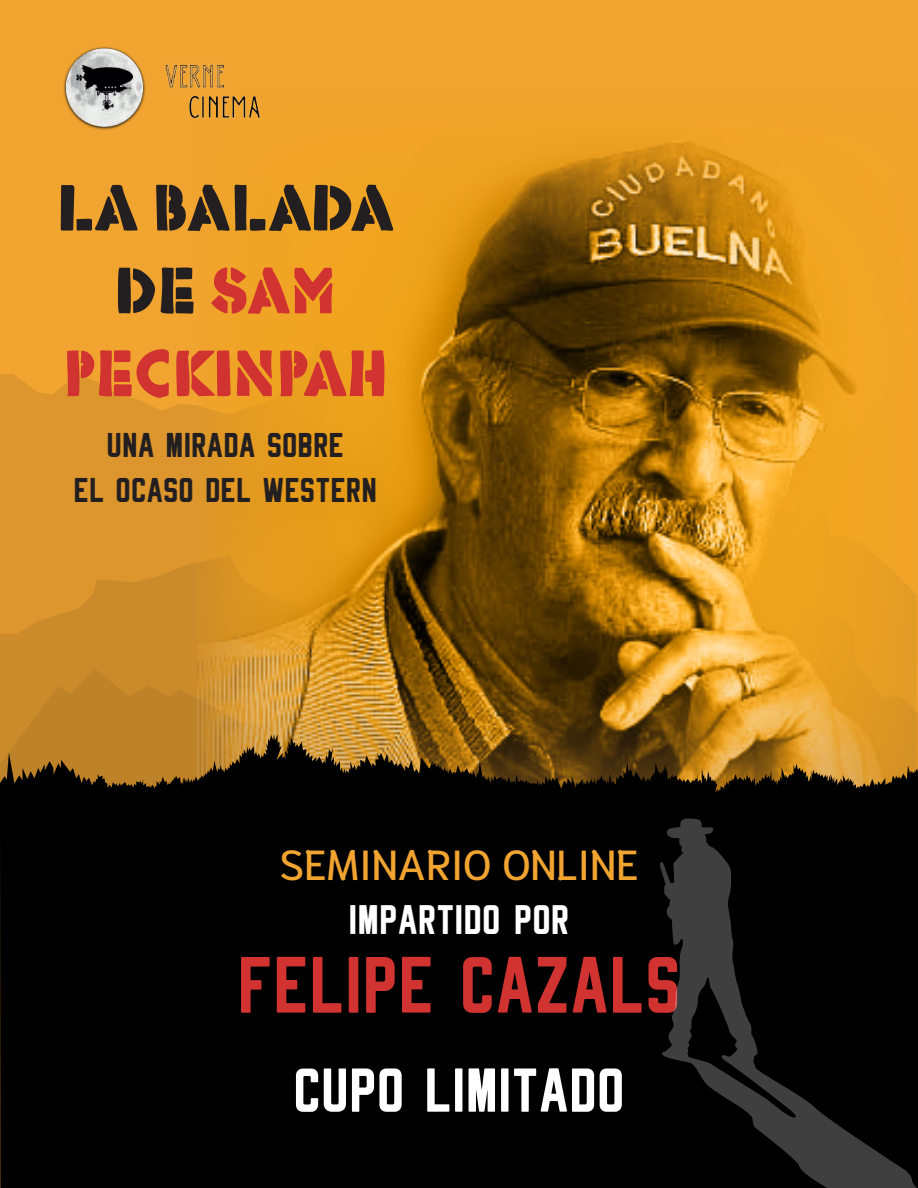
<style>
.page{position:relative;width:918px;height:1188px;background:#f1a430}
.page>*{position:absolute;margin:0;border:0;box-sizing:border-box;transform-origin:0 0}
.t1{font:87px "Rheiborn Sans Clean";color:#d03330}
.t2{font:69px/82.8px "Rafika";color:#d03330;text-align:center}
.t3{font:67.5px "Rheiborn Sans Clean";color:#fff}
.t4{font:45px "Rheiborn Sans Clean";color:#fff}
.t5{font:500 42px "Niramit";color:#f1a430}
.t6{font:37.5px/45px "Rheiborn Sans Clean";color:#231f20;text-align:center}
.s1{color:#231f20}
</style>
<div class="page">
<svg style="left:0;top:374px;width:198px;height:181px;background:#de972d"></svg>
<svg style="left:0;top:555px;width:198px;height:113px;background:#d18f2b"></svg>
<svg style="left:0;top:668px;width:198px;height:65px;background:#c38628"></svg>
<img style="left:198px;top:135px;width:720px;height:598px">
<svg style="left:0;top:733px;width:918px;height:455px;background:#130d05"></svg>
<svg style="left:660px;top:819px;width:258px;height:369px;background:#0e0e0f"></svg>
<img style="left:63px;top:46px;width:218px;height:94px">
<h2 class="t2" style="left:57px;top:164px;width:339px"><span class="s1">LA BALADA<br>DE</span> SAM<br>PECKINPAH</h2>
<p class="t6" style="left:74px;top:421px;width:305px">UNA MIRADA SOBRE<br>EL OCASO DEL WESTERN</p>
<p class="t5" style="left:279px;top:828px;width:361px">SEMINARIO ONLINE</p>
<p class="t4" style="left:349px;top:896px;width:222px">IMPARTIDO POR</p>
<h1 class="t1" style="left:237px;top:941px;width:445px">FELIPE CAZALS</h1>
<h3 class="t3" style="left:293px;top:1056px;width:333px">CUPO LIMITADO</h3>
</div>
